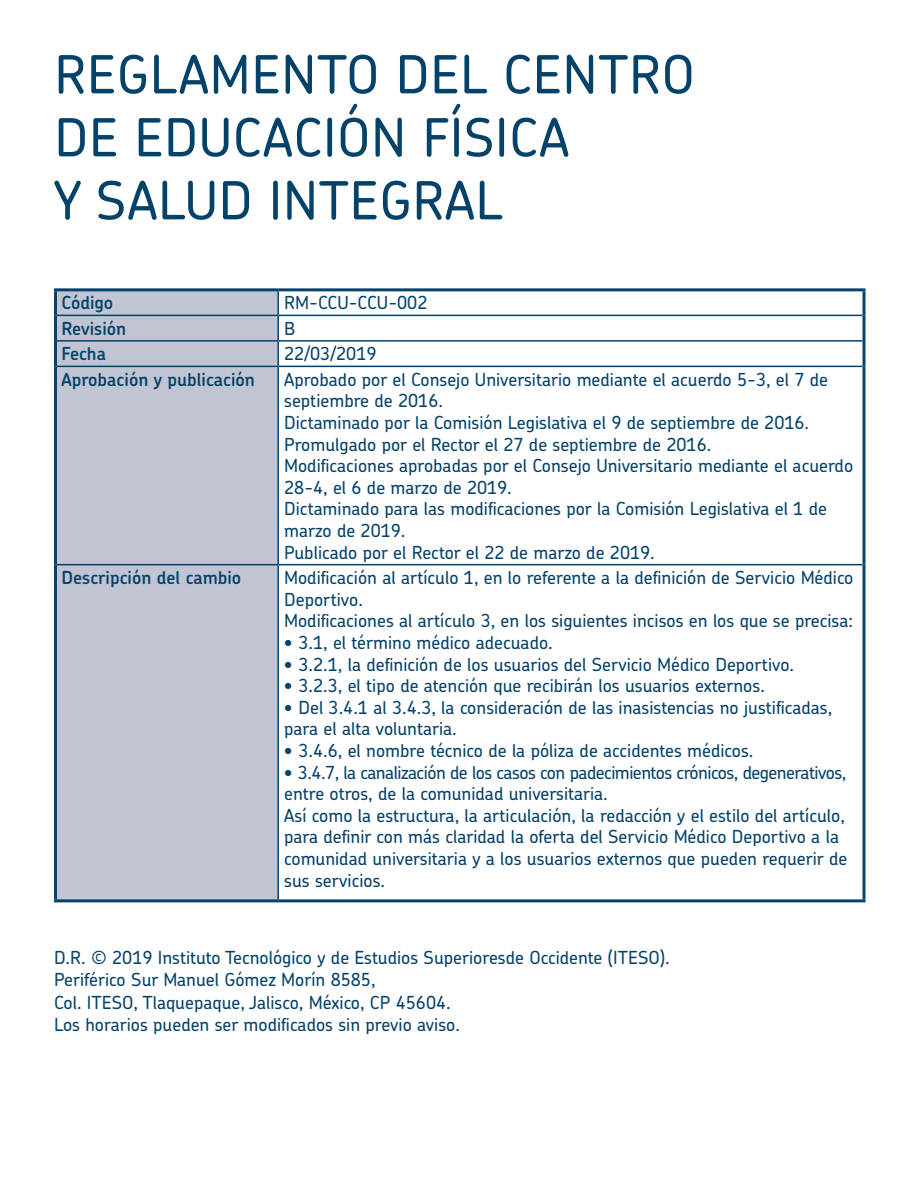
<style>
.page{position:relative;width:918px;height:1188px;background:#fff}
.page>*{position:absolute;margin:0;border:0;box-sizing:border-box;transform-origin:0 0}
.t1{font:500 52.5px/63px "Chevin Std";letter-spacing:.015em;color:#05426a}
.t2{font:500 18px/21.6px "Chevin Std";color:#05426a}
.t3{font:600 18px "Chevin Std";color:#05426a}
</style>
<div class="page">
<div style="left:57px;top:291px;width:220px;height:608px;background:#c1c5d3"></div>
<hr style="left:277px;top:291px;width:2px;height:24px;background:#05426a">
<hr style="left:57px;top:315px;width:221px;height:1px;background:#05426a">
<hr style="left:278px;top:315px;width:584px;height:1px;background:#05426a">
<hr style="left:277px;top:316px;width:2px;height:24px;background:#05426a">
<hr style="left:57px;top:340px;width:221px;height:2px;background:#05426a">
<hr style="left:278px;top:340px;width:584px;height:2px;background:#05426a">
<hr style="left:277px;top:342px;width:2px;height:24px;background:#05426a">
<hr style="left:57px;top:366px;width:221px;height:1px;background:#05426a">
<hr style="left:278px;top:366px;width:584px;height:1px;background:#05426a">
<hr style="left:277px;top:367px;width:2px;height:197px;background:#05426a">
<hr style="left:57px;top:564px;width:221px;height:1px;background:#05426a">
<hr style="left:278px;top:564px;width:584px;height:1px;background:#05426a">
<hr style="left:277px;top:565px;width:2px;height:334px;background:#05426a">
<hr style="left:54px;top:288px;width:224px;height:3px;background:#05426a">
<hr style="left:54px;top:291px;width:3px;height:24px;background:#05426a">
<hr style="left:278px;top:288px;width:587px;height:3px;background:#05426a">
<svg style="left:862px;top:291px;width:4px;height:24px"></svg>
<hr style="left:54px;top:315px;width:3px;height:26px;background:#05426a">
<svg style="left:862px;top:315px;width:4px;height:26px"></svg>
<hr style="left:54px;top:341px;width:3px;height:25px;background:#05426a">
<svg style="left:862px;top:341px;width:4px;height:25px"></svg>
<hr style="left:54px;top:366px;width:3px;height:199px;background:#05426a">
<svg style="left:862px;top:366px;width:4px;height:199px"></svg>
<hr style="left:54px;top:565px;width:3px;height:334px;background:#05426a">
<svg style="left:862px;top:565px;width:4px;height:334px"></svg>
<hr style="left:54px;top:899px;width:224px;height:3px;background:#05426a">
<hr style="left:278px;top:899px;width:587px;height:3px;background:#05426a">
<h1 class="t1" style="left:54px;top:41px;width:642px">REGLAMENTO DEL CENTRO<br>DE EDUCACIÓN FÍSICA<br>Y SALUD INTEGRAL</h1>
<p class="t3" style="left:62px;top:291px;width:53px">Código</p>
<p class="t2" style="left:284px;top:292px;width:145px">RM-CCU-CCU-002</p>
<p class="t3" style="left:62px;top:316px;width:66px">Revisión</p>
<p class="t2" style="left:284px;top:317px;width:13px">B</p>
<p class="t3" style="left:62px;top:342px;width:46px">Fecha</p>
<p class="t2" style="left:284px;top:343px;width:94px">22/03/2019</p>
<p class="t3" style="left:62px;top:367px;width:195px">Aprobación y publicación</p>
<p class="t2" style="left:284px;top:368px;width:571px">Aprobado por el Consejo Universitario mediante el acuerdo 5-3, el 7 de septiembre de 2016.<br>Dictaminado por la Comisión Legislativa el 9 de septiembre de 2016.<br>Promulgado por el Rector el 27 de septiembre de 2016.<br>Modificaciones aprobadas por el Consejo Universitario mediante el acuerdo 28-4, el 6 de marzo de 2019.<br>Dictaminado para las modificaciones por la Comisión Legislativa el 1 de marzo de 2019.<br>Publicado por el Rector el 22 de marzo de 2019.</p>
<p class="t3" style="left:62px;top:566px;width:181px">Descripción del cambio</p>
<p class="t2" style="left:284px;top:566px;width:571px">Modificación al artículo 1, en lo referente a la definición de Servicio Médico<br>Deportivo.<br>Modificaciones al artículo 3, en los siguientes incisos en los que se precisa:</p>
<p class="t2" style="left:284px;top:631px;width:270px">• 3.1, el término médico adecuado.</p>
<p class="t2" style="left:284px;top:653px;width:511px">• 3.2.1, la definición de los usuarios del Servicio Médico Deportivo.</p>
<p class="t2" style="left:284px;top:674px;width:482px">• 3.2.3, el tipo de atención que recibirán los usuarios externos.</p>
<p class="t2" style="left:284px;top:696px;width:550px">• Del 3.4.1 al 3.4.3, la consideración de las inasistencias no justificadas, para el alta voluntaria.</p>
<p class="t2" style="left:284px;top:739px;width:471px">• 3.4.6, el nombre técnico de la póliza de accidentes médicos.</p>
<p class="t2" style="left:284px;top:761px;width:565px">• 3.4.7, la canalización de los casos con padecimientos crónicos, degenerativos, entre otros, de la comunidad universitaria.<br>Así como la estructura, la articulación, la redacción y el estilo del artículo, para definir con más claridad la oferta del Servicio Médico Deportivo a la comunidad universitaria y a los usuarios externos que pueden requerir de sus servicios.</p>
<p class="t2" style="left:54px;top:946px;width:617px;line-height:22.5px">D.R. © 2019 Instituto Tecnológico y de Estudios Superioresde Occidente (ITESO).<br>Periférico Sur Manuel Gómez Morín 8585,<br>Col. ITESO, Tlaquepaque, Jalisco, México, CP 45604.<br>Los horarios pueden ser modificados sin previo aviso.</p>
</div>
